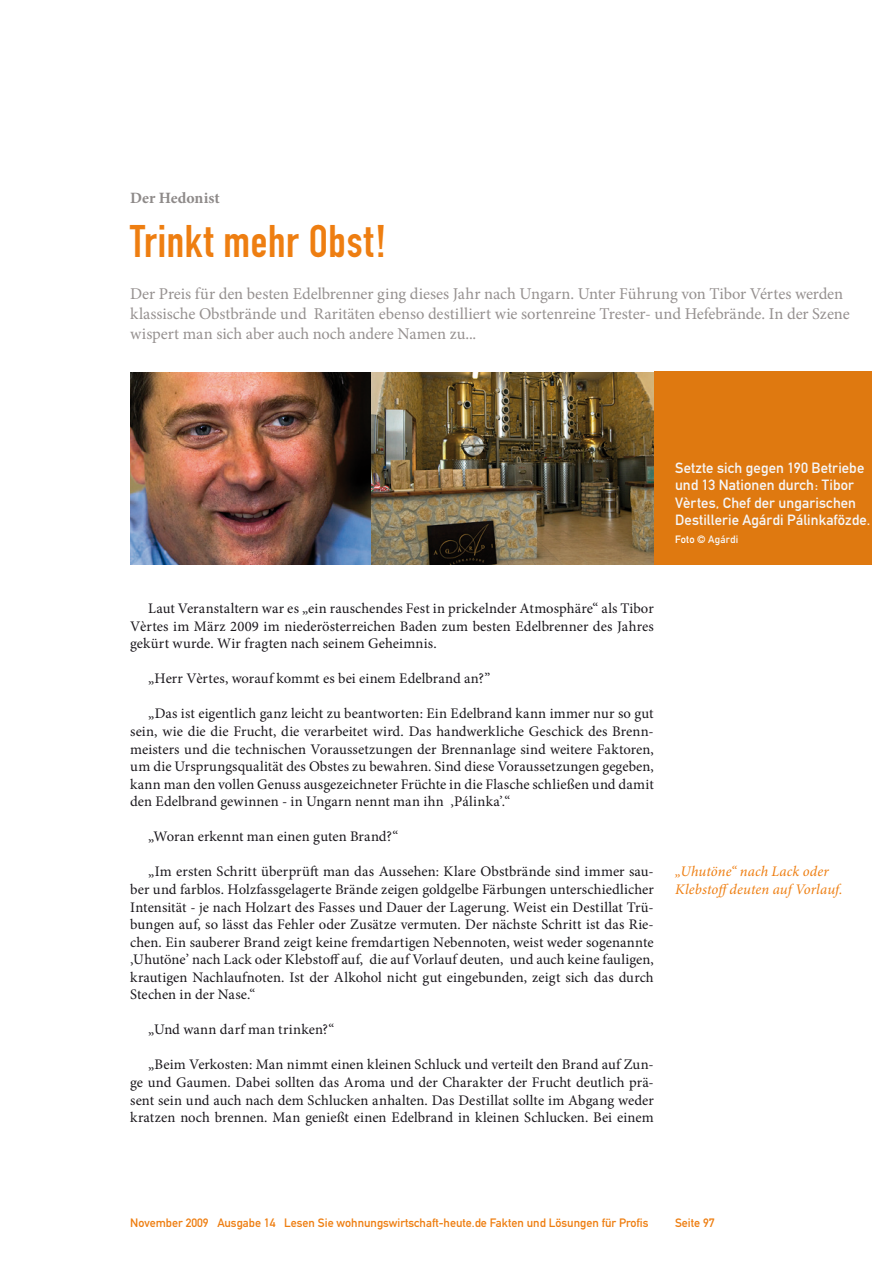
<style>
.page{position:relative;width:893px;height:1263px;background:#fff}
.page>*{position:absolute;margin:0;border:0;box-sizing:border-box;transform-origin:0 0}
.Überschrift_Groß{font:45px "DIN Engschrift";letter-spacing:.015em;color:#ee7e11}
.Anlesetext{font:16.5px/19.8px "Minion Pro";letter-spacing:-.005em;color:#969190}
.Kategorie{font:700 15.75px "Minion Pro";color:#8e8a89}
.Fliesstext{font:14.7px/17.5px "Minion Pro";letter-spacing:.005em;color:#1a171c;text-align:justify}
.Bildunterschrift{font:14.7px/17.5px "DIN Mittelschrift";letter-spacing:.005em;color:#f6f6f7}
.Zwischentext{font:italic 14.7px/17.5px "Minion Pro";letter-spacing:.005em;color:#ee7e11}
.t1{font:12px "DIN Mittelschrift";color:#ee7e11}
.Bildunterschrift-2{font:10.5px "DIN Mittelschrift";letter-spacing:.02em;color:#f6f6f7}
.s1{color:#fff}
</style>
<div class="page">
<div style="left:654px;top:372px;width:218px;height:193px;background:#df7910"></div>
<img style="left:130px;top:372px;width:524px;height:193px">
<p class="Kategorie" style="left:130px;top:187px;width:91px">Der Hedonist</p>
<p class="Überschrift_Groß" style="left:130px;top:215px;width:258px">Trinkt mehr Obst!</p>
<p class="Anlesetext" style="left:130px;top:284px;width:721px">Der Preis für den besten Edelbrenner ging dieses Jahr nach Ungarn. Unter Führung von Tibor Vértes werden klassische Obstbrände und Raritäten ebenso destilliert wie sortenreine Trester- und Hefebrände. In der Szene wispert man sich aber auch noch andere Namen zu...</p>
<p class="Bildunterschrift" style="left:675px;top:459px;width:197px">Setzte sich gegen 190 Betriebe und 13 Nationen durch: Tibor<br>Vèrtes, Chef der ungarischen<br>Destillerie Agárdi Pálinkafözde.</p>
<p class="Bildunterschrift-2" style="left:675px;top:533px;width:65px"><span class="s1">Foto ©</span> Agárdi</p>
<p class="Fliesstext" style="left:130px;top:600px;width:525px;text-indent:18px">Laut Veranstaltern war es „ein rauschendes Fest in prickelnder Atmosphäre“ als Tibor Vèrtes im März 2009 im niederösterreichen Baden zum besten Edelbrenner des Jahres gekürt wurde. Wir fragten nach seinem Geheimnis.</p>
<p class="Fliesstext" style="left:148px;top:670px;width:344px">„Herr Vèrtes, worauf kommt es bei einem Edelbrand an?”</p>
<p class="Fliesstext" style="left:130px;top:705px;width:525px;text-indent:18px">„Das ist eigentlich ganz leicht zu beantworten: Ein Edelbrand kann immer nur so gut sein, wie die die Frucht, die verarbeitet wird. Das handwerkliche Geschick des Brenn&shy;meisters und die technischen Voraussetzungen der Brennanlage sind weitere Faktoren, um die Ursprungsqualität des Obstes zu bewahren. Sind diese Voraussetzungen gegeben, kann man den vollen Genuss ausgezeichneter Früchte in die Flasche schließen und damit den Edelbrand gewinnen - in Ungarn nennt man ihn ‚Pálinka’.“</p>
<p class="Fliesstext" style="left:148px;top:828px;width:251px">„Woran erkennt man einen guten Brand?“</p>
<p class="Fliesstext" style="left:130px;top:863px;width:525px;text-indent:18px">„Im ersten Schritt überprüft man das Aussehen: Klare Obstbrände sind immer sau&shy;ber und farblos. Holzfassgelagerte Brände zeigen goldgelbe Färbungen unterschiedlicher Intensität - je nach Holzart des Fasses und Dauer der Lagerung. Weist ein Destillat Trü&shy;bungen auf, so lässt das Fehler oder Zusätze vermuten. Der nächste Schritt ist das Rie&shy;chen. Ein sauberer Brand zeigt keine fremdartigen Nebennoten, weist weder sogenannte ‚Uhutöne’ nach Lack oder Klebstoff auf, die auf Vorlauf deuten, und auch keine fauligen, krautigen Nachlaufnoten. Ist der Alkohol nicht gut eingebunden, zeigt sich das durch Stechen in der Nase.“</p>
<p class="Fliesstext" style="left:148px;top:1021px;width:188px">„Und wann darf man trinken?“</p>
<p class="Fliesstext" style="left:130px;top:1056px;width:525px;text-indent:18px">„Beim Verkosten: Man nimmt einen kleinen Schluck und verteilt den Brand auf Zun&shy;ge und Gaumen. Dabei sollten das Aroma und der Charakter der Frucht deutlich prä&shy;sent sein und auch nach dem Schlucken anhalten. Das Destillat sollte im Abgang weder kratzen noch brennen. Man genießt einen Edelbrand in kleinen Schlucken. Bei einem</p>
<p class="Zwischentext" style="left:675px;top:863px;width:169px">„Uhutöne“ nach Lack oder<br>Klebstoffdeuten auf Vorlauf.</p>
<p class="t1" style="left:130px;top:1216px;width:520px">November 2009 Ausgabe 14 Lesen Sie wohnungswirtschaft-heute.de Fakten und Lösungen für Profis</p>
<p class="t1" style="left:675px;top:1216px;width:41px">Seite 97</p>
</div>
